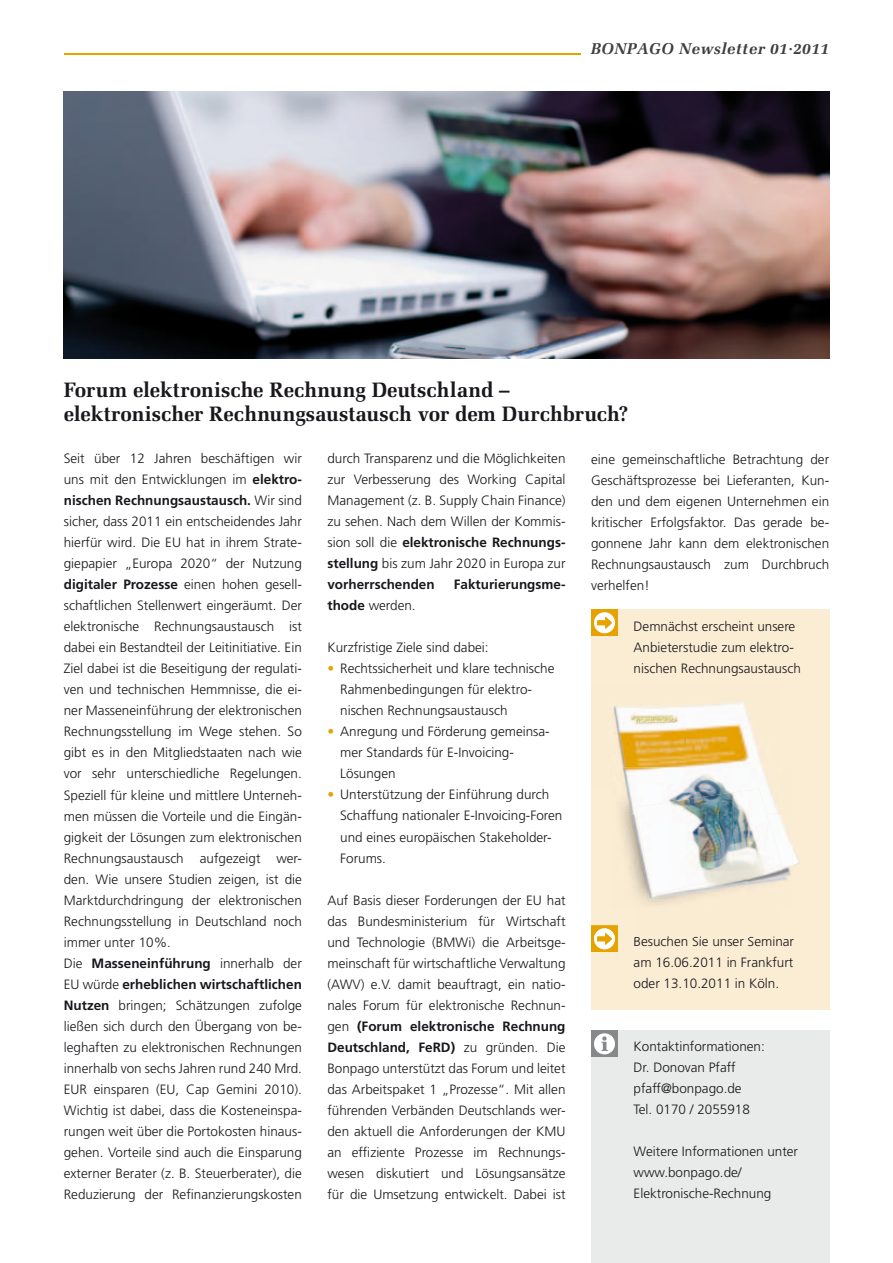
<style>
.page{position:relative;width:893px;height:1263px;background:#fff}
.page>*{position:absolute;margin:0;border:0;box-sizing:border-box;transform-origin:0 0}
.t1{font:700 21px/24px "Zapf Elliptical 711 BT";color:#1a171c}
.t2{font:italic 700 15.75px "Zapf Elliptical 711 BT";letter-spacing:.03em;color:#3e3e40}
.t3{font:300 13.5px/21px "Frutiger LT Std";color:#1a171c}
.t4{font:700 13.5px "Frutiger LT Std";color:#1a171c}
.s1{font-weight:700}
.s2{color:#e6a300}
</style>
<div class="page">
<img style="left:64px;top:91px;width:765px;height:267px">
<div style="left:591px;top:1030px;width:238px;height:233px;background:#e9eaea"></div>
<div style="left:591px;top:1030px;width:27px;height:27px;background:#87888a"></div>
<div style="left:594px;top:1033px;width:21px;height:21px;background:#fff;border-radius:50%"></div>
<svg style="left:601px;top:1036px;width:7px;height:15px"></svg>
<div style="left:591px;top:609px;width:238px;height:400px;background:#fbedd4"></div>
<div style="left:591px;top:609px;width:27px;height:27px;background:#e6a300"></div>
<svg style="left:594px;top:612px;width:21px;height:21px"></svg>
<hr style="left:64px;top:53px;width:517px;height:1px;background:#e6a300">
<div style="left:591px;top:925px;width:27px;height:27px;background:#e6a300"></div>
<svg style="left:594px;top:938px;width:21px;height:11px"></svg>
<img style="left:613px;top:706px;width:73px;height:62px">
<img style="left:686px;top:702px;width:78px;height:66px">
<img style="left:793px;top:850px;width:6px;height:16px">
<img style="left:635px;top:936px;width:140px;height:2px">
<img style="left:591px;top:925px;width:27px;height:1px">
<img style="left:594px;top:928px;width:21px;height:10px">
<img style="left:597px;top:933px;width:14px;height:5px">
<img style="left:620px;top:768px;width:150px;height:46px">
<img style="left:621px;top:814px;width:35px;height:90px">
<img style="left:747px;top:820px;width:46px;height:66px">
<img style="left:656px;top:877px;width:91px;height:28px">
<img style="left:635px;top:792px;width:99px;height:102px">
<img style="left:733px;top:788px;width:49px;height:89px">
<p class="t2" style="left:591px;top:39px;width:240px">BONPAGO Newsletter 01·2011</p>
<h1 class="t1" style="left:64px;top:378px;width:566px">Forum elektronische Rechnung Deutschland – elektronischer Rechnungsaustausch vor dem Durchbruch?</h1>
<p class="t3" style="left:327px;top:448px;width:240px;text-align:justify">durch Transparenz und die Möglichkeiten zur Verbesserung des Working Capital Management (z. B. Supply Chain Finance) zu sehen. Nach dem Willen der Kommis&shy;sion soll die <span class="s1">elektronische Rechnungs&shy;stellung</span> bis zum Jahr 2020 in Europa zur <span class="s1">vorherrschenden</span></p>
<p class="t3" style="left:64px;top:448px;width:240px">Seit über 12 Jahren beschäftigen wir uns mit den Entwicklungen im <span class="s1">elektro&shy;nischen Rechnungsaustausch.</span> Wir sind sicher, dass 2011 ein entscheidendes Jahr hierfür wird. Die EU hat in ihrem Strate&shy;giepapier „Europa 2020“ der Nutzung <span class="s1">digitaler Prozesse</span> einen hohen gesell&shy;schaftlichen Stellenwert eingeräumt. Der elektronische Rechnungsaustausch ist dabei ein Bestandteil der Leitinitiative. Ein Ziel dabei ist die Beseitigung der regulati&shy;ven und technischen Hemmnisse, die ei&shy;ner Masseneinführung der elektronischen Rechnungsstellung im Wege stehen. So gibt es in den Mitgliedstaaten nach wie vor sehr unterschiedliche Regelungen.<br>Speziell für kleine und mittlere Unterneh&shy;men müssen die Vorteile und die Eingän&shy;gigkeit der Lösungen zum elektronischen Rechnungsaustausch aufgezeigt wer&shy;den. Wie unsere Studien zeigen, ist die Marktdurchdringung der elektronischen Rechnungsstellung in Deutschland noch immer unter 10%.<br>Die <span class="s1">Masseneinführung</span> innerhalb der EU würde <span class="s1">erheblichen wirtschaftlichen Nutzen</span> bringen; Schätzungen zufolge ließen sich durch den Übergang von be&shy;leghaften zu elektronischen Rechnungen innerhalb von sechs Jahren rund 240 Mrd.<br>EUR einsparen (EU, Cap Gemini 2010).<br>Wichtig ist dabei, dass die Kosteneinspa&shy;rungen weit über die Portokosten hinaus&shy;gehen. Vorteile sind auch die Einsparung externer Berater (z. B. Steuerberater), die Reduzierung der Refinanzierungskosten</p>
<p class="t3" style="left:591px;top:449px;width:240px;text-align:justify">eine gemeinschaftliche Betrachtung der Geschäftsprozesse bei Lieferanten, Kun&shy;den und dem eigenen Unternehmen ein kritischer Erfolgsfaktor. Das gerade be&shy;gonnene Jahr kann dem elektronischen Rechnungsaustausch zum Durchbruch verhelfen!</p>
<p class="t4" style="left:454px;top:577px;width:113px">Fakturierungsme-</p>
<p class="t3" style="left:327px;top:595px;width:90px"><span class="s1">thode</span> werden.</p>
<p class="t3" style="left:327px;top:637px;width:163px">Kurzfristige Ziele sind dabei:</p>
<p class="t3" style="left:340px;top:658px;width:216px;text-indent:-13px"><span class="s2">•</span> Rechtssicherheit und klare technische<br>Rahmenbedingungen für elektro&shy;nischen Rechnungsaustausch</p>
<p class="t3" style="left:340px;top:721px;width:211px;text-indent:-13px"><span class="s2">•</span> Anregung und Förderung gemeinsa&shy;mer Standards für E-Invoicing-<br>Lösungen</p>
<p class="t3" style="left:340px;top:784px;width:224px;text-indent:-13px"><span class="s2">•</span> Unterstützung der Einführung durch<br>Schaffung nationaler E-Invoicing-Foren und eines europäischen Stakeholder-<br>Forums.</p>
<p class="t3" style="left:327px;top:889px;width:240px;text-align:justify">Auf Basis dieser Forderungen der EU hat das Bundesministerium für Wirtschaft und Technologie (BMWi) die Arbeitsge&shy;meinschaft für wirtschaftliche Verwaltung (AWV) e.V. damit beauftragt, ein natio&shy;nales Forum für elektronische Rechnun&shy;gen <span class="s1">(Forum elektronische Rechnung Deutschland, FeRD)</span> zu gründen. Die Bonpago unterstützt das Forum und leitet das Arbeitspaket 1 „Prozesse“. Mit allen führenden Verbänden Deutschlands wer&shy;den aktuell die Anforderungen der KMU an effiziente Prozesse im Rechnungs&shy;wesen diskutiert und Lösungsansätze für die Umsetzung entwickelt. Dabei ist</p>
<p class="t3" style="left:634px;top:616px;width:169px">Demnächst erscheint unsere<br>Anbieterstudie zum elektro&shy;nischen Rechnungsaustausch</p>
<p class="t3" style="left:634px;top:931px;width:162px;text-align:justify">Besuchen Sie unser Seminar am 16.06.2011 in Frankfurt oder 13.10.2011 in Köln.</p>
<p class="t3" style="left:634px;top:1036px;width:133px">Kontaktinformationen:<br>Dr. Donovan Pfaff pfaff@bonpago.de<br>Tel. 0170 / 2055918</p>
<p class="t3" style="left:634px;top:1141px;width:166px">Weitere Informationen unter www.bonpago.de/<br>Elektronische-Rechnung</p>
</div>
